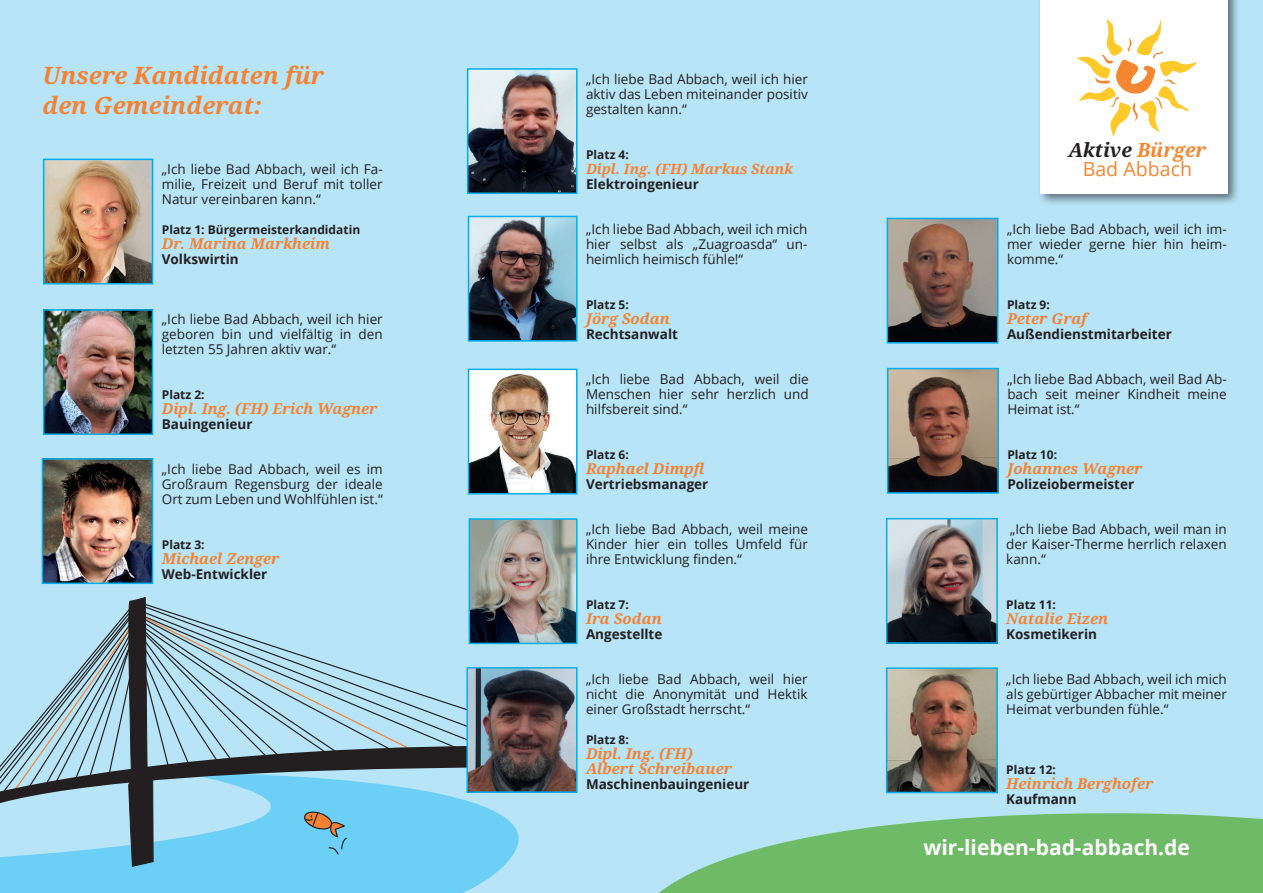
<style>
.page{position:relative;width:1263px;height:893px;background:#b7e4f7}
.page>*{position:absolute;margin:0;border:0;box-sizing:border-box;transform-origin:0 0}
.t1{font:italic 700 24px/30px "Noto Serif";color:#f48232}
.t2{font:700 21px "Open Sans";color:#fff}
.t3{font:italic 700 19.65px "Noto Serif";color:#231f20}
.t4{font:19.65px "Open Sans";color:#f58632}
.t5{font:italic 700 15px/15px "Noto Serif";color:#f48232}
.t6{font:italic 700 14.25px "Noto Serif";color:#f48232}
.t7{font:13.5px/15px "Open Sans";color:#231f20;text-align:justify}
.t8{font:700 13.5px "Open Sans";color:#231f20}
.t9{font:700 12px "Open Sans";color:#231f20}
.s1{color:#f58632}
</style>
<div class="page">
<div style="left:0;top:867px;width:503px;height:26px;background:#6bcff6"></div>
<svg style="left:659px;top:813px;width:604px;height:80px;fill:#6eba66"></svg>
<div style="left:1037px;top:0;width:203px;height:206px;background:#231f20;opacity:.6"></div>
<div style="left:1041px;top:0;width:187px;height:193px;background:#fff"></div>
<img style="left:46px;top:162px;width:104px;height:119px">
<div style="left:43px;top:159px;width:110px;height:125px;border:2px solid #00aeef"></div>
<img style="left:470px;top:71px;width:104px;height:120px">
<div style="left:467px;top:68px;width:110px;height:126px;border:2px solid #00aeef"></div>
<img style="left:890px;top:221px;width:105px;height:120px">
<div style="left:887px;top:218px;width:111px;height:126px;border:2px solid #00aeef"></div>
<img style="left:46px;top:312px;width:104px;height:120px">
<div style="left:43px;top:309px;width:110px;height:126px;border:2px solid #00aeef"></div>
<img style="left:471px;top:219px;width:103px;height:120px">
<div style="left:468px;top:216px;width:109px;height:126px;border:2px solid #00aeef"></div>
<img style="left:890px;top:371px;width:106px;height:120px">
<div style="left:887px;top:368px;width:112px;height:126px;border:2px solid #00aeef"></div>
<img style="left:45px;top:461px;width:105px;height:120px">
<div style="left:42px;top:458px;width:111px;height:126px;border:2px solid #00aeef"></div>
<img style="left:471px;top:372px;width:103px;height:119px">
<div style="left:468px;top:369px;width:109px;height:125px;border:2px solid #00aeef"></div>
<img style="left:889px;top:521px;width:106px;height:120px">
<div style="left:886px;top:518px;width:112px;height:126px;border:2px solid #00aeef"></div>
<img style="left:889px;top:670px;width:106px;height:120px">
<div style="left:886px;top:667px;width:112px;height:126px;border:2px solid #00aeef"></div>
<img style="left:472px;top:521px;width:102px;height:120px">
<div style="left:469px;top:518px;width:108px;height:126px;border:2px solid #00aeef"></div>
<img style="left:565px;top:670px;width:9px;height:120px">
<div style="left:466px;top:667px;width:111px;height:126px;border:2px solid #00aeef"></div>
<svg style="left:0;top:597px;width:565px;height:270px"></svg>
<svg style="left:1076px;top:19px;width:121px;height:118px"></svg>
<h1 class="t1" style="left:43px;top:61px;width:283px">Unsere Kandidaten für den Gemeinderat:</h1>
<p class="t7" style="left:162px;top:161px;width:222px">„Ich liebe Bad Abbach, weil ich Fa&shy;milie, Freizeit und Beruf mit toller Natur vereinbaren kann.“</p>
<p class="t9" style="left:162px;top:221px;width:200px">Platz 1: Bürgermeisterkandidatin</p>
<p class="t5" style="left:162px;top:236px;width:170px">Dr. Marina Markheim</p>
<p class="t8" style="left:162px;top:250px;width:78px">Volkswirtin</p>
<p class="t7" style="left:162px;top:311px;width:222px">„Ich liebe Bad Abbach, weil ich hier geboren bin und vielfältig in den letzten 55 Jahren aktiv war.“</p>
<p class="t9" style="left:162px;top:386px;width:44px">Platz 2:</p>
<p class="t5" style="left:162px;top:401px;width:217px">Dipl. Ing. (FH) Erich Wagner</p>
<p class="t8" style="left:162px;top:415px;width:92px">Bauingenieur</p>
<p class="t7" style="left:162px;top:461px;width:222px">„Ich liebe Bad Abbach, weil es im Großraum Regensburg der ideale Ort zum Leben und Wohlfühlen ist.“</p>
<p class="t9" style="left:162px;top:536px;width:44px">Platz 3:</p>
<p class="t5" style="left:162px;top:551px;width:119px">Michael Zenger</p>
<p class="t8" style="left:162px;top:565px;width:107px">Web-Entwickler</p>
<p class="t7" style="left:586px;top:71px;width:223px">„Ich liebe Bad Abbach, weil ich hier aktiv das Leben miteinander positiv gestalten kann.“</p>
<p class="t9" style="left:586px;top:146px;width:44px">Platz 4:</p>
<p class="t6" style="left:586px;top:159px;width:209px">Dipl. Ing. (FH) Markus Stank</p>
<p class="t8" style="left:586px;top:175px;width:114px">Elektroingenieur</p>
<p class="t7" style="left:586px;top:221px;width:223px">„Ich liebe Bad Abbach, weil ich mich hier selbst als „Zuagroasda“ un&shy;heimlich heimisch fühle!“</p>
<p class="t9" style="left:586px;top:296px;width:44px">Platz 5:</p>
<p class="t5" style="left:586px;top:311px;width:85px">Jörg Sodan</p>
<p class="t8" style="left:586px;top:325px;width:93px">Rechtsanwalt</p>
<p class="t7" style="left:586px;top:371px;width:224px">„Ich liebe Bad Abbach, weil die Menschen hier sehr herzlich und hilfsbereit sind.“</p>
<p class="t9" style="left:586px;top:446px;width:44px">Platz 6:</p>
<p class="t5" style="left:586px;top:461px;width:122px">Raphael Dimpfl</p>
<p class="t8" style="left:586px;top:475px;width:124px">Vertriebsmanager</p>
<p class="t7" style="left:586px;top:521px;width:223px">„Ich liebe Bad Abbach, weil meine Kinder hier ein tolles Umfeld für ihre Entwicklung finden.“</p>
<p class="t9" style="left:586px;top:596px;width:44px">Platz 7:</p>
<p class="t5" style="left:586px;top:611px;width:77px">Ira Sodan</p>
<p class="t8" style="left:586px;top:625px;width:78px">Angestellte</p>
<p class="t7" style="left:586px;top:671px;width:223px">„Ich liebe Bad Abbach, weil hier nicht die Anonymität und Hektik einer Großstadt herrscht.“</p>
<p class="t9" style="left:586px;top:731px;width:44px">Platz 8:</p>
<p class="t5" style="left:586px;top:746px;width:147px">Dipl. Ing. (FH)<br>Albert Schreibauer</p>
<p class="t8" style="left:586px;top:775px;width:165px">Maschinenbauingenieur</p>
<h3 class="t3" style="left:1068px;top:136px;width:139px">Aktive <span class="s1">Bürger</span></h3>
<h3 class="t4" style="left:1083px;top:156px;width:111px">Bad Abbach</h3>
<p class="t7" style="left:1007px;top:221px;width:221px">„Ich liebe Bad Abbach, weil ich im&shy;mer wieder gerne hier hin heim&shy;komme.“</p>
<p class="t9" style="left:1007px;top:296px;width:44px">Platz 9:</p>
<p class="t5" style="left:1007px;top:311px;width:82px">Peter Graf</p>
<p class="t8" style="left:1007px;top:325px;width:166px">Außendienstmitarbeiter</p>
<p class="t7" style="left:1007px;top:371px;width:221px">„Ich liebe Bad Abbach, weil Bad Ab&shy;bach seit meiner Kindheit meine Heimat ist.“</p>
<p class="t9" style="left:1007px;top:446px;width:51px">Platz 10:</p>
<p class="t5" style="left:1007px;top:461px;width:137px">Johannes Wagner</p>
<p class="t8" style="left:1007px;top:475px;width:128px">Polizeiobermeister</p>
<p class="t7" style="left:1006px;top:521px;width:222px">„Ich liebe Bad Abbach, weil man in der Kaiser-Therme herrlich relaxen kann.“</p>
<p class="t9" style="left:1006px;top:596px;width:51px">Platz 11:</p>
<p class="t5" style="left:1006px;top:611px;width:103px">Natalie Eizen</p>
<p class="t8" style="left:1006px;top:625px;width:92px">Kosmetikerin</p>
<p class="t7" style="left:1006px;top:671px;width:222px">„Ich liebe Bad Abbach, weil ich mich als gebürtiger Abbacher mit meiner Heimat verbunden fühle.“</p>
<p class="t9" style="left:1006px;top:761px;width:51px">Platz 12:</p>
<p class="t5" style="left:1006px;top:776px;width:149px">Heinrich Berghofer</p>
<p class="t8" style="left:1006px;top:790px;width:72px">Kaufmann</p>
<h2 class="t2" style="left:923px;top:832px;width:268px">wir-lieben-bad-abbach.de</h2>
</div>
